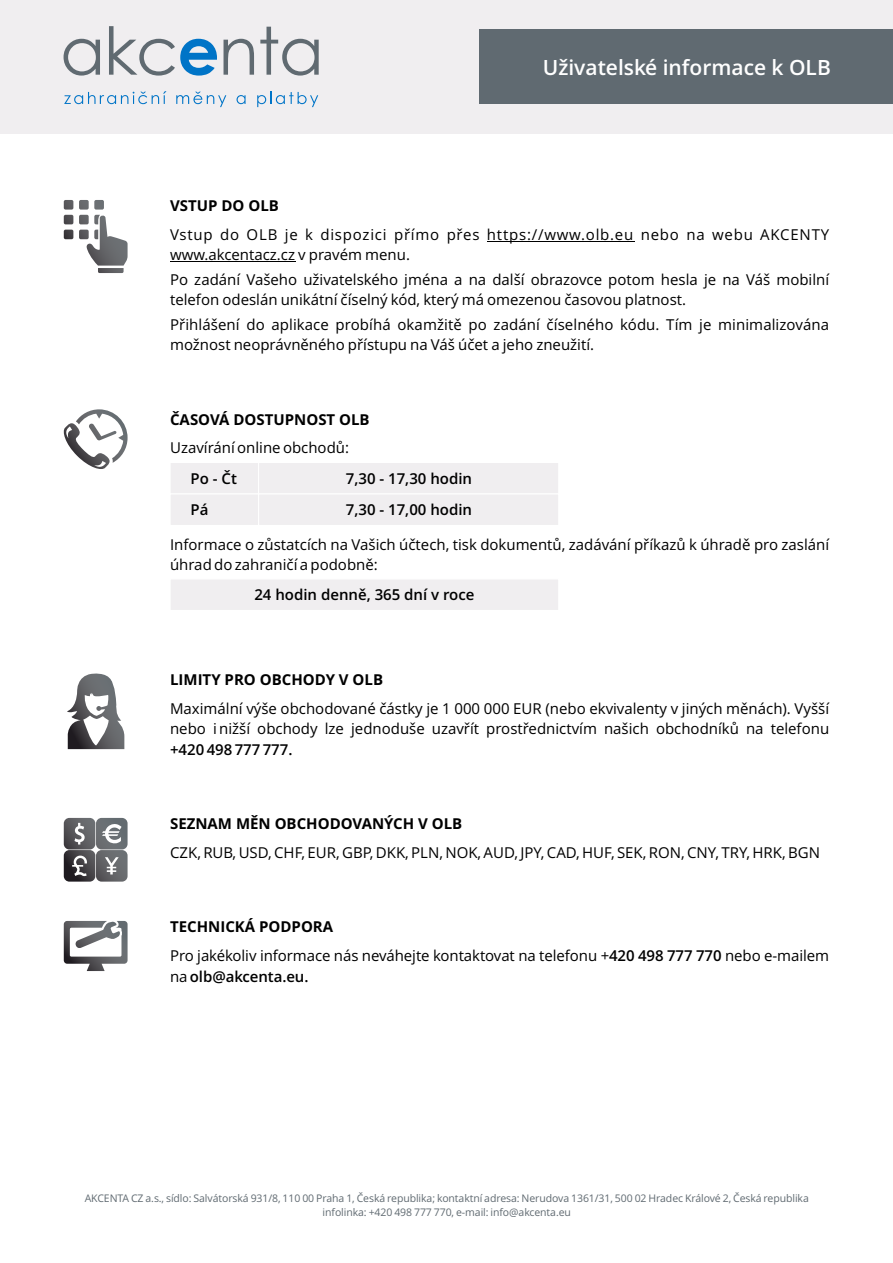
<style>
.page{position:relative;width:893px;height:1263px;background:#fff}
.page>*{position:absolute;margin:0;border:0;box-sizing:border-box;transform-origin:0 0}
.t1{font:600 21px "Open Sans";color:#fefefe}
.t2{font:15px/20.4px "Open Sans";color:#000}
.t3{font:15px/20.4px "Open Sans";letter-spacing:.05em;color:#000}
.t4{font:600 15px "Open Sans";color:#000}
.t5{font:700 15px "Open Sans";color:#000}
.t6{font:10.5px/14.2px "Open Sans";letter-spacing:-.01em;color:#606a71;text-align:center}
.s1{font-weight:700}
.s2{font-weight:600}
.s3{font-weight:400}
</style>
<div class="page">
<div style="left:0;top:0;width:893px;height:133px;background:#f0eef0"></div>
<svg style="left:64px;top:26px;width:255px;height:50px"></svg>
<svg style="left:64px;top:91px;width:103px;height:13px"></svg>
<svg style="left:176px;top:92px;width:50px;height:15px"></svg>
<svg style="left:237px;top:95px;width:9px;height:9px"></svg>
<svg style="left:257px;top:92px;width:61px;height:15px"></svg>
<div style="left:171px;top:463px;width:387px;height:62px;background:#f0eef0"></div>
<div style="left:171px;top:580px;width:387px;height:30px;background:#f0eef0"></div>
<svg style="left:63px;top:409px;width:65px;height:60px"></svg>
<svg style="left:67px;top:673px;width:57px;height:76px"></svg>
<hr style="left:487px;top:241px;width:147px;height:1px;background:#000">
<hr style="left:170px;top:261px;width:125px;height:1px;background:#000">
<svg style="left:64px;top:200px;width:64px;height:73px"></svg>
<svg style="left:64px;top:818px;width:64px;height:64px;background:#757578"></svg>
<svg style="left:64px;top:921px;width:64px;height:50px"></svg>
<div style="left:479px;top:30px;width:414px;height:74px;background:#606a71"></div>
<h1 class="t1" style="left:543px;top:59px;width:290px">Uživatelské informace k OLB</h1>
<p class="t5" style="left:170px;top:200px;width:110px">VSTUP DO OLB</p>
<p class="t3" style="left:170px;top:226px;width:661px">Vstup do OLB je k dispozici přímo přes https://www.olb.eu nebo na webu AKCENTY www.akcentacz.cz v pravém menu.</p>
<p class="t2" style="left:170px;top:270px;width:661px">Po zadání Vašeho uživatelského jména a na další obrazovce potom hesla je na Váš mobilní telefon odeslán unikátní číselný kód, který má omezenou časovou platnost.</p>
<p class="t2" style="left:170px;top:315px;width:661px">Přihlášení do aplikace probíhá okamžitě po zadání číselného kódu. Tím je minimalizována možnost neoprávněného přístupu na Váš účet a jeho zneužití.</p>
<p class="t5" style="left:170px;top:413px;width:201px">ČASOVÁ DOSTUPNOST OLB</p>
<p class="t2" style="left:170px;top:439px;width:180px">Uzavírání online obchodů:</p>
<p class="t4" style="left:191px;top:472px;width:48px">Po - Čt</p>
<p class="t4" style="left:346px;top:472px;width:128px">7,30 - 17,30 hodin</p>
<p class="t4" style="left:191px;top:504px;width:19px">Pá</p>
<p class="t4" style="left:346px;top:504px;width:128px">7,30 - 17,00 hodin</p>
<p class="t2" style="left:170px;top:536px;width:661px">Informace o zůstatcích na Vašich účtech, tisk dokumentů, zadávání příkazů k úhradě pro zaslání úhrad do zahraničí a podobně:</p>
<p class="t4" style="left:254px;top:589px;width:222px">24 hodin denně, 365 dní v roce</p>
<p class="t5" style="left:170px;top:674px;width:214px">LIMITY PRO OBCHODY V OLB</p>
<p class="t2" style="left:170px;top:699px;width:661px">Maximální výše obchodované částky je 1 000 000 EUR (nebo ekvivalenty v jiných měnách). Vyšší nebo i nižší obchody lze jednoduše uzavřít prostřednictvím našich obchodníků na telefonu</p>
<p class="t4" style="left:170px;top:743px;width:124px">+420 498 777 777.</p>
<p class="t5" style="left:170px;top:818px;width:294px">SEZNAM MĚN OBCHODOVANÝCH V OLB</p>
<p class="t2" style="left:170px;top:844px;width:651px">CZK, RUB, USD, CHF, EUR, GBP, DKK, PLN, NOK, AUD, JPY, CAD, HUF, SEK, RON, CNY, TRY, HRK, BGN</p>
<p class="t2" style="left:170px;top:914px;width:661px;line-height:28.7px"><span class="s1">TECHNICKÁ PODPORA<br></span>Pro jakékoliv informace nás neváhejte kontaktovat na telefonu +<span class="s2">420 498 777 770</span> nebo e-mailem</p>
<p class="t4" style="left:170px;top:970px;width:140px"><span class="s3">na</span> olb@akcenta.eu.</p>
<p class="t6" style="left:85px;top:1192px;width:726px">AKCENTA CZ a.s., sídlo: Salvátorská 931/8, 110 00 Praha 1, Česká republika; kontaktní adresa: Nerudova 1361/31, 500 02 Hradec Králové 2, Česká republika infolinka: +420 498 777 770, e-mail: info@akcenta.eu</p>
</div>
